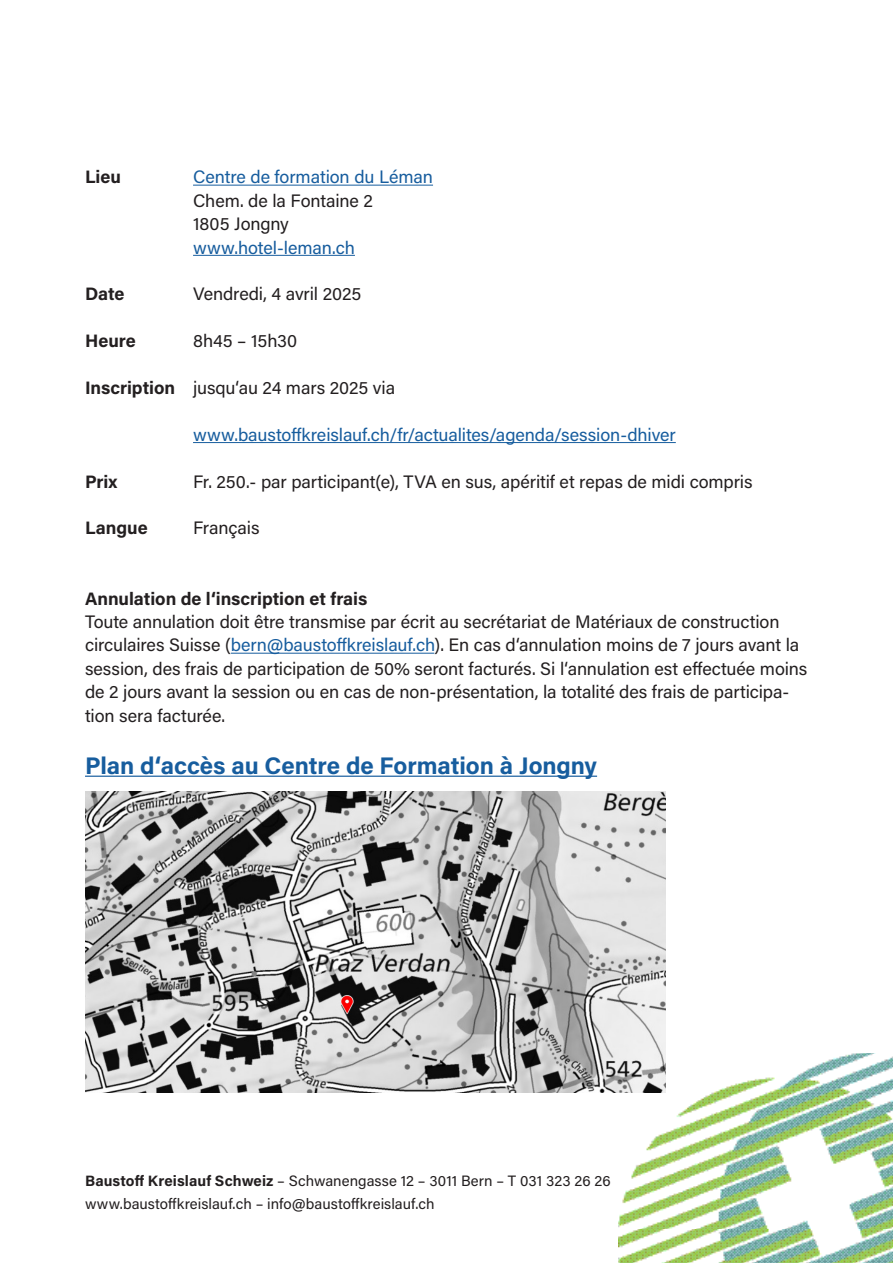
<style>
.page{position:relative;width:893px;height:1263px;background:#fff}
.page>*{position:absolute;margin:0;border:0;box-sizing:border-box;transform-origin:0 0}
.Programm_Titel{font:700 24px "Acumin Pro";letter-spacing:-.005em;color:#175d9e}
.t1{font:18px/23.4px "Acumin Pro";letter-spacing:-.005em;color:#231f20}
.t2{font:18px "Acumin Pro";letter-spacing:-.005em;color:#175d9e}
.t3{font:700 18px "Acumin Pro";color:#231f20}
.t4{font:15px/23.4px "Acumin Pro";letter-spacing:.005em;color:#231f20}
.s1{font-weight:700}
.s2{color:#175d9e}
</style>
<div class="page">
<img style="left:619px;top:1053px;width:274px;height:210px">
<hr style="left:193px;top:185px;width:240px;height:1px;background:#175d9e">
<hr style="left:193px;top:255px;width:162px;height:1px;background:#175d9e">
<hr style="left:193px;top:442px;width:483px;height:1px;background:#175d9e">
<hr style="left:231px;top:653px;width:203px;height:1px;background:#175d9e">
<hr style="left:85px;top:776px;width:512px;height:1px;background:#175d9e">
<img style="left:85px;top:792px;width:580px;height:301px">
<p class="t3" style="left:85px;top:164px;width:38px">Lieu</p>
<p class="t2" style="left:193px;top:165px;width:241px">Centre de formation du Léman</p>
<p class="t1" style="left:193px;top:188px;width:181px">Chem. de la Fontaine 2</p>
<p class="t1" style="left:193px;top:211px;width:97px">1805 Jongny</p>
<p class="t2" style="left:193px;top:235px;width:163px">www.hotel-leman.ch</p>
<p class="t3" style="left:85px;top:281px;width:41px">Date</p>
<p class="t1" style="left:193px;top:282px;width:170px">Vendredi, 4 avril 2025</p>
<p class="t3" style="left:85px;top:328px;width:52px">Heure</p>
<p class="t1" style="left:193px;top:328px;width:106px">8h45 – 15h30</p>
<p class="t1" style="left:85px;top:375px;width:312px"><span class="s1">Inscription</span> jusqu‘au 24 mars 2025 via</p>
<p class="t2" style="left:193px;top:422px;width:484px">www.baustoffkreislauf.ch/fr/actualites/agenda/session-dhiver</p>
<p class="t3" style="left:85px;top:469px;width:34px">Prix</p>
<p class="t1" style="left:193px;top:469px;width:561px">Fr. 250.- par participant(e), TVA en sus, apéritif et repas de midi compris</p>
<p class="t3" style="left:85px;top:515px;width:64px">Langue</p>
<p class="t1" style="left:193px;top:516px;width:68px">Français</p>
<p class="t3" style="left:85px;top:586px;width:284px">Annulation de l‘inscription et frais</p>
<p class="t1" style="left:85px;top:609px;width:724px">Toute annulation doit être transmise par écrit au secrétariat de Matériaux de construction circulaires Suisse (<span class="s2">bern@baustoffkreislauf.ch</span>). En cas d‘annulation moins de 7 jours avant la session, des frais de participation de 50% seront facturés. Si l‘annulation est effectuée moins de 2 jours avant la session ou en cas de non-présentation, la totalité des frais de participa&shy;tion sera facturée.</p>
<p class="Programm_Titel" style="left:85px;top:748px;width:514px">Plan d‘accès au Centre de Formation à Jongny</p>
<p class="t4" style="left:85px;top:1168px;width:527px"><span class="s1">Baustoff Kreislauf Schweiz</span> – Schwanengasse 12 – 3011 Bern – T 031 323 26 26 www.baustoffkreislauf.ch – info@baustoffkreislauf.ch</p>
</div>
